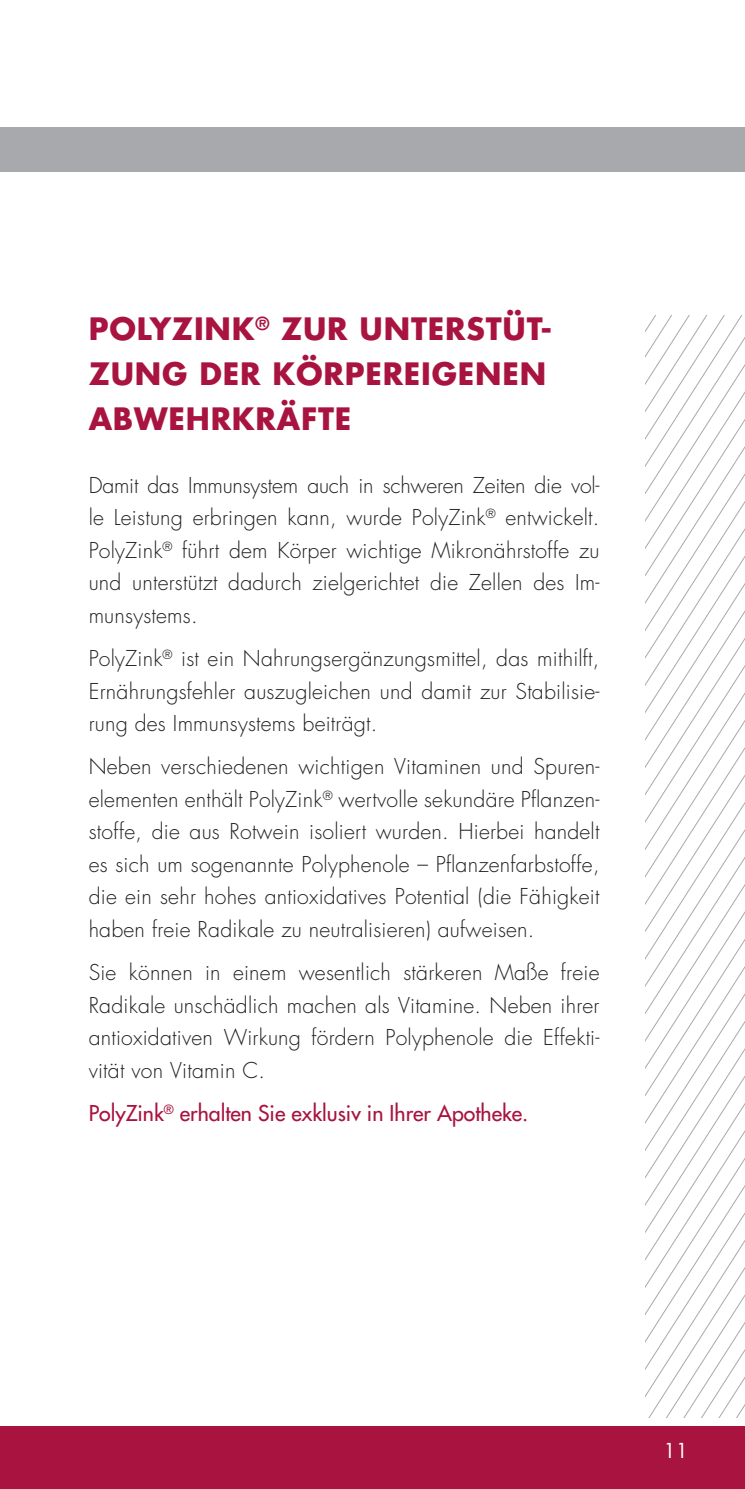
<style>
.page{position:relative;width:745px;height:1489px;background:#fff}
.page>*{position:absolute;margin:0;border:0;box-sizing:border-box;transform-origin:0 0}
.t1{font:700 30px/45px "Futura Std";letter-spacing:.025em;color:#a8133f}
.t2{font:300 21.25px/32.5px "Futura Std";letter-spacing:.01em;color:#231f20;text-align:justify}
.t3{font:500 21.25px "Futura Std";color:#a8133f}
.t4{font:20px "Futura Std";color:#fff}
</style>
<div class="page">
<div style="left:0;top:128px;width:744px;height:44px;background:#a8a9ad"></div>
<div style="left:0;top:1424px;width:744px;height:64px;background:#a8133f"></div>
<svg style="left:645px;top:315px;width:99px;height:1102px"></svg>
<h1 class="t1" style="left:89px;top:306px;width:465px">POLYZINK<sup>®</sup> ZUR UNTERSTÜT-<br>ZUNG DER KÖRPEREIGENEN<br>ABWEHRKRÄFTE</h1>
<p class="t2" style="left:89px;top:469px;width:512px">Damit das Immunsystem auch in schweren Zeiten die vol&shy;le Leistung erbringen kann, wurde PolyZink<sup>®</sup> entwickelt.<br>PolyZink<sup>®</sup> führt dem Körper wichtige Mikronährstoffe zu und unterstützt dadurch zielgerichtet die Zellen des Im&shy;munsystems.</p>
<p class="t2" style="left:89px;top:642px;width:512px">PolyZink<sup>®</sup> ist ein Nahrungsergänzungsmittel, das mithilft, Ernährungsfehler auszugleichen und damit zur Stabilisie&shy;rung des Immunsystems beiträgt.</p>
<p class="t2" style="left:89px;top:750px;width:512px">Neben verschiedenen wichtigen Vitaminen und Spuren&shy;elementen enthält PolyZink<sup>®</sup> wertvolle sekundäre Pflanzen&shy;stoffe, die aus Rotwein isoliert wurden. Hierbei handelt es sich um sogenannte Polyphenole – Pflanzenfarbstoffe, die ein sehr hohes antioxidatives Potential (die Fähigkeit haben freie Radikale zu neutralisieren) aufweisen.</p>
<p class="t2" style="left:89px;top:956px;width:512px">Sie können in einem wesentlich stärkeren Maße freie Radikale unschädlich machen als Vitamine. Neben ihrer antioxidativen Wirkung fördern Polyphenole die Effekti&shy;vität von Vitamin C.</p>
<p class="t3" style="left:89px;top:1099px;width:441px">PolyZink<sup>®</sup> erhalten Sie exklusiv in Ihrer Apotheke.</p>
<p class="t4" style="left:663px;top:1437px;width:26px">11</p>
</div>
